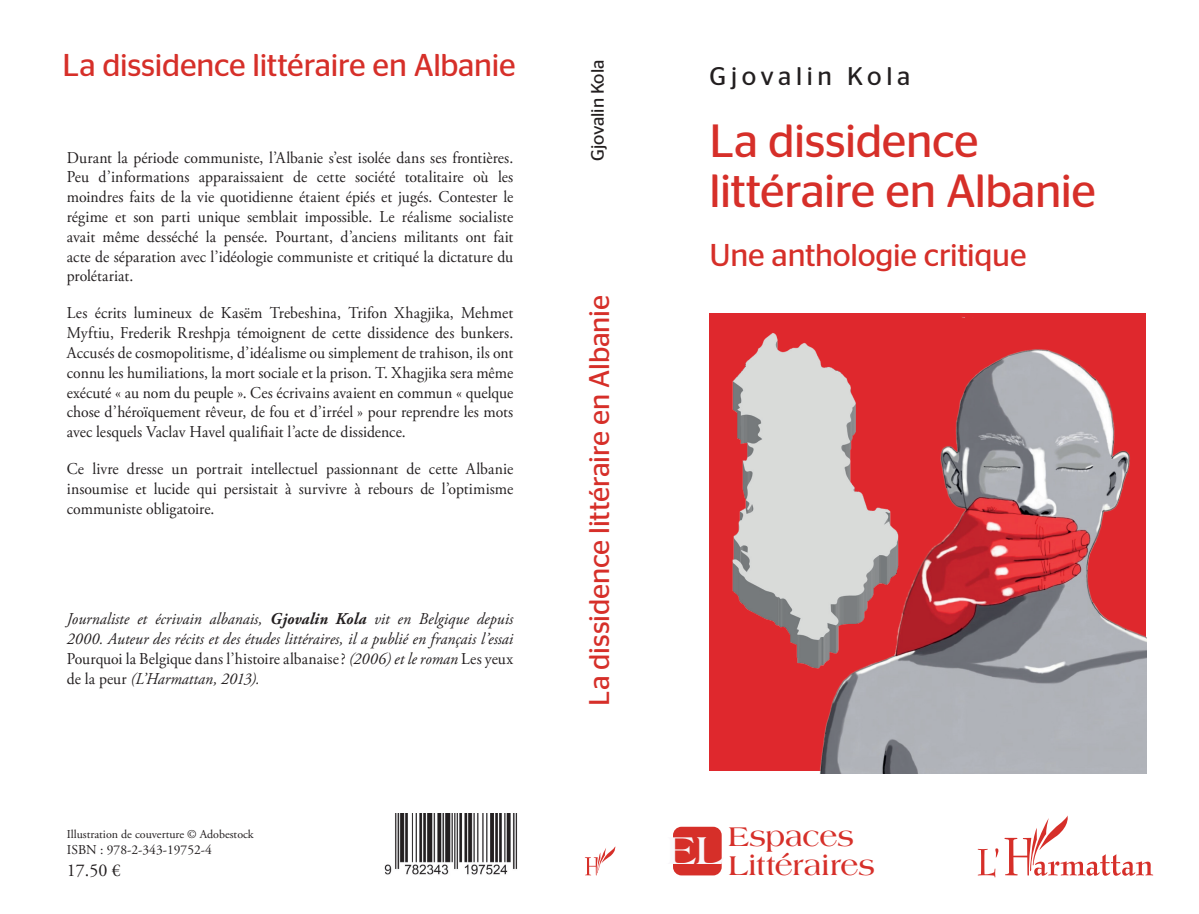
<style>
.page{position:relative;width:1199px;height:914px;background:#fff}
.page>*{position:absolute;margin:0;border:0;box-sizing:border-box;transform-origin:0 0}
.t1{font:46.5px/49.5px "Stag Sans";letter-spacing:-.015em;color:#d62f29}
.t2{font:31.5px "Stag Sans";letter-spacing:-.01em;color:#d62f29}
.t3{font:700 28.95px/29px "Americana Std";letter-spacing:-.005em;color:#d62f29}
.t4{font:28.5px "Stag Sans";letter-spacing:-.01em;color:#d62f29}
.t5{font:25.5px "Stag Sans";letter-spacing:.18em;color:#231f20}
.t6{font:18px "Stag Sans";letter-spacing:-.01em;color:#231f20}
.t7{font:18px "Adobe Garamond Pro";color:#231f20}
.t8{font:16.5px/19.8px "Adobe Garamond Pro";letter-spacing:.005em;color:#231f20;text-align:justify;scale:.95 1}
.t9{font:italic 16.5px/19.8px "Adobe Garamond Pro";letter-spacing:.005em;color:#231f20;text-align:justify;scale:.95 1}
.t10{font:13.5px "Adobe Garamond Pro";color:#231f20}
.t11{font:12px "Adobe Garamond Pro";color:#231f20}
.s1{font-weight:700}
.s2{font-style:normal}
</style>
<div class="page">
<div style="left:709px;top:314px;width:437px;height:457px;background:#df282d"></div>
<svg style="left:977px;top:815px;width:176px;height:62px"></svg>
<svg style="left:585px;top:846px;width:31px;height:29px"></svg>
<div style="left:673px;top:826px;width:48px;height:49px;background:#d62f29;border-radius:9px"></div>
<img style="left:820px;top:317px;width:326px;height:456px">
<img style="left:384px;top:813px;width:134px;height:62px">
<img style="left:709px;top:313px;width:226px;height:382px">
<h2 class="t2" style="left:63px;top:47px;width:454px">La dissidence littéraire en Albanie</h2>
<p class="t6" style="left:587px;top:161px;width:102px;rotate:-90deg">Gjovalin Kola</p>
<p class="t8" style="left:67px;top:148px;width:471px">Durant la période communiste, l’Albanie s’est isolée dans ses frontières.<br>Peu d’informations apparaissaient de cette société totalitaire où les moindres faits de la vie quotidienne étaient épiés et jugés. Contester le régime et son parti unique semblait impossible. Le réalisme socialiste avait même desséché la pensée. Pourtant, d’anciens militants ont fait acte de séparation avec l’idéologie communiste et critiqué la dictature du prolétariat.</p>
<p class="t8" style="left:67px;top:304px;width:471px">Les écrits lumineux de Kasëm Trebeshina, Trifon Xhagjika, Mehmet Myftiu, Frederik Rreshpja témoignent de cette dissidence des bunkers.<br>Accusés de cosmopolitisme, d’idéalisme ou simplement de trahison, ils ont connu les humiliations, la mort sociale et la prison. T. Xhagjika sera même exécuté « au nom du peuple ». Ces écrivains avaient en commun « quelque chose d’héroïquement rêveur, de fou et d’irréel » pour reprendre les mots avec lesquels Vaclav Havel qualifiait l’acte de dissidence.</p>
<p class="t8" style="left:67px;top:459px;width:471px">Ce livre dresse un portrait intellectuel passionnant de cette Albanie insoumise et lucide qui persistait à survivre à rebours de l’optimisme communiste obligatoire.</p>
<h3 class="t4" style="left:583px;top:705px;width:412px;rotate:-90deg">La dissidence littéraire en Albanie</h3>
<p class="t9" style="left:67px;top:609px;width:471px">Journaliste et écrivain albanais, <span class="s1">Gjovalin Kola</span> vit en Belgique depuis 2000. Auteur des récits et des études littéraires, il a publié en français l’essai <span class="s2">Pourquoi la Belgique dans l’histoire albanaise?</span> (2006) et le roman <span class="s2">Les yeux de la peur</span> (L’Harmattan, 2013).</p>
<p class="t11" style="left:67px;top:827px;width:188px">Illustration de couverture © Adobestock</p>
<p class="t10" style="left:67px;top:841px;width:147px">ISBN : 978-2-343-19752-4</p>
<p class="t7" style="left:67px;top:859px;width:55px">17.50 €</p>
<h3 class="t5" style="left:709px;top:62px;width:202px">Gjovalin Kola</h3>
<h1 class="t1" style="left:709px;top:116px;width:388px">La dissidence littéraire en Albanie</h1>
<h2 class="t2" style="left:709px;top:237px;width:318px">Une anthologie critique</h2>
<h3 class="t3" style="left:666px;top:822px;width:210px;text-indent:62px">Espaces<br><sup>EL</sup> Littéraires</h3>
</div>
